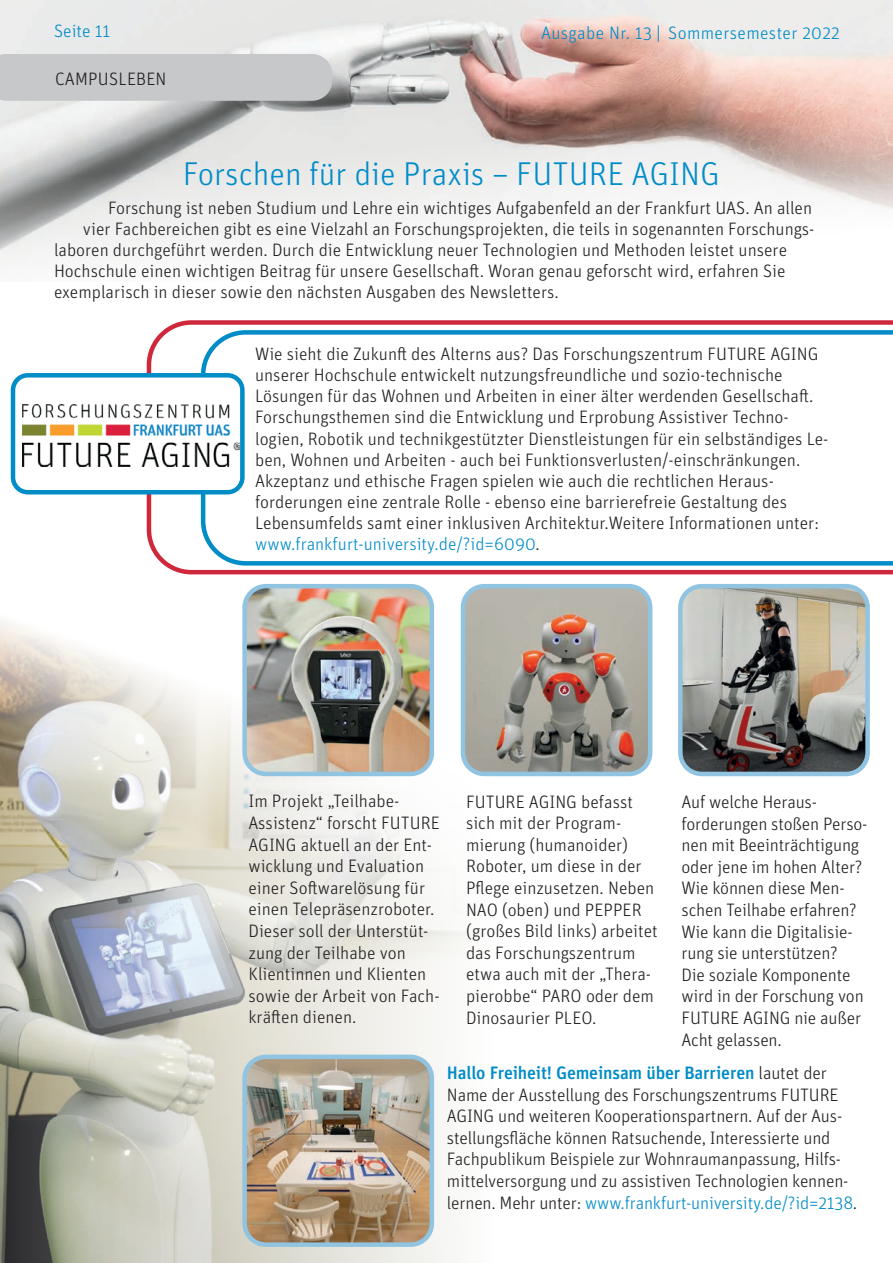
<style>
.page{position:relative;width:893px;height:1263px;background:#fff}
.page>*{position:absolute;margin:0;border:0;box-sizing:border-box;transform-origin:0 0}
.t1{font:300 33px "Unit Pro";color:#008cc7}
.t2{font:300 18px/21.6px "Unit Pro";color:#231f20}
.t3{font:300 18px "Unit Pro";letter-spacing:.02em;color:#008cc7}
.s1{font-style:italic}
.s2{color:#008cc7}
.s3{font-weight:500;color:#008cc7}
</style>
<div class="page">
<img style="left:0;top:0;width:893px;height:264px">
<img style="left:0;top:584px;width:492px;height:678px">
<svg style="left:147px;top:320px;width:746px;height:254px"></svg>
<div style="left:13px;top:375px;width:229px;height:117px;background:#fff;border-radius:15px"></div>
<img style="left:22px;top:405px;width:217px;height:61px">
<div style="left:11px;top:373px;width:234px;height:121px;border:4px solid #008cc7;border-radius:15px"></div>
<img style="left:245px;top:1057px;width:187px;height:187px">
<div style="left:242px;top:1054px;width:192px;height:193px;border:4px solid #90c4e1;border-radius:21px"></div>
<img style="left:245px;top:586px;width:187px;height:188px">
<div style="left:242px;top:584px;width:192px;height:192px;border:4px solid #90c4e1;border-radius:21px"></div>
<img style="left:463px;top:586px;width:184px;height:188px">
<div style="left:461px;top:584px;width:191px;height:192px;border:4px solid #90c4e1;border-radius:21px"></div>
<img style="left:683px;top:589px;width:182px;height:182px">
<div style="left:678px;top:584px;width:192px;height:192px;border:4px solid #90c4e1;border-radius:21px"></div>
<div style="left:0;top:54px;width:332px;height:47px;background:#c7c8ca"></div>
<p class="t3" style="left:54px;top:19px;width:58px">Seite 11</p>
<p class="t3" style="left:541px;top:21px;width:300px">Ausgabe Nr. 13 <span class="s1">/</span>Sommersemester 2022</p>
<p class="t2" style="left:55px;top:68px;width:113px">CAMPUSLEBEN</p>
<h1 class="t1" style="left:183px;top:152px;width:538px">Forschen für die Praxis – FUTURE AGING</h1>
<p class="t2" style="left:108px;top:197px;width:706px">Forschung ist neben Studium und Lehre ein wichtiges Aufgabenfeld an der Frankfurt UAS. An allen</p>
<p class="t2" style="left:83px;top:218px;width:733px">vier Fachbereichen gibt es eine Vielzahl an Forschungsprojekten, die teils in sogenannten Forschungs-</p>
<p class="t2" style="left:54px;top:239px;width:735px">laboren durchgeführt werden. Durch die Entwicklung neuer Technologien und Methoden leistet unsere</p>
<p class="t2" style="left:54px;top:260px;width:733px">Hochschule einen wichtigen Beitrag für unsere Gesellschaft. Woran genau geforscht wird, erfahren Sie</p>
<p class="t2" style="left:54px;top:281px;width:506px">exemplarisch in dieser sowie den nächsten Ausgaben des Newsletters.</p>
<p class="t2" style="left:255px;top:343px;width:575px;line-height:21px">Wie sieht die Zukunft des Alterns aus? Das Forschungszentrum FUTURE AGING unserer Hochschule entwickelt nutzungsfreundliche und sozio-technische Lösungen für das Wohnen und Arbeiten in einer älter werdenden Gesellschaft.<br>Forschungsthemen sind die Entwicklung und Erprobung Assistiver Techno&shy;logien, Robotik und technikgestützter Dienstleistungen für ein selbständiges Le&shy;ben, Wohnen und Arbeiten - auch bei Funktionsverlusten/-einschränkungen.<br>Akzeptanz und ethische Fragen spielen wie auch die rechtlichen Heraus&shy;forderungen eine zentrale Rolle - ebenso eine barrierefreie Gestaltung des Lebensumfelds samt einer inklusiven Architektur.Weitere Informationen unter: <span class="s2">www.frankfurt-university.de/?id=6090</span>.</p>
<p class="t2" style="left:248px;top:790px;width:193px">Im Projekt „Teilhabe-<br>Assistenz“ forscht FUTURE<br>AGING aktuell an der Ent&shy;wicklung und Evaluation einer Softwarelösung für einen Telepräsenzroboter.<br>Dieser soll der Unterstüt&shy;zung der Teilhabe von<br>Klientinnen und Klienten sowie der Arbeit von Fach&shy;kräften dienen.</p>
<p class="t2" style="left:681px;top:790px;width:188px">Auf welche Heraus&shy;forderungen stoßen Perso&shy;nen mit Beeinträchtigung oder jene im hohen Alter?<br>Wie können diese Men&shy;schen Teilhabe erfahren?<br>Wie kann die Digitalisie&shy;rung sie unterstützen?<br>Die soziale Komponente wird in der Forschung von<br>FUTURE AGING nie außer<br>Acht gelassen.</p>
<p class="t2" style="left:466px;top:790px;width:193px">FUTURE AGING befasst sich mit der Program&shy;mierung (humanoider)<br>Roboter, um diese in der<br>Pflege einzusetzen. Neben<br>NAO (oben) und PEPPER (großes Bild links) arbeitet das Forschungszentrum etwa auch mit der „Thera&shy;pierobbe“ PARO oder dem<br>Dinosaurier PLEO.</p>
<p class="t2" style="left:447px;top:1061px;width:412px"><span class="s3">Hallo Freiheit! Gemeinsam über Barrieren</span> lautet der Name der Ausstellung des Forschungszentrums FUTURE AGING und weiteren Kooperationspartnern. Auf der Aus&shy;stellungsfläche können Ratsuchende, Interessierte und Fachpublikum Beispiele zur Wohnraumanpassung, Hilfs&shy;mittelversorgung und zu assistiven Technologien kennen&shy;lernen. Mehr unter: <span class="s2">www.frankfurt-university.de/?id=2138</span>.</p>
</div>
